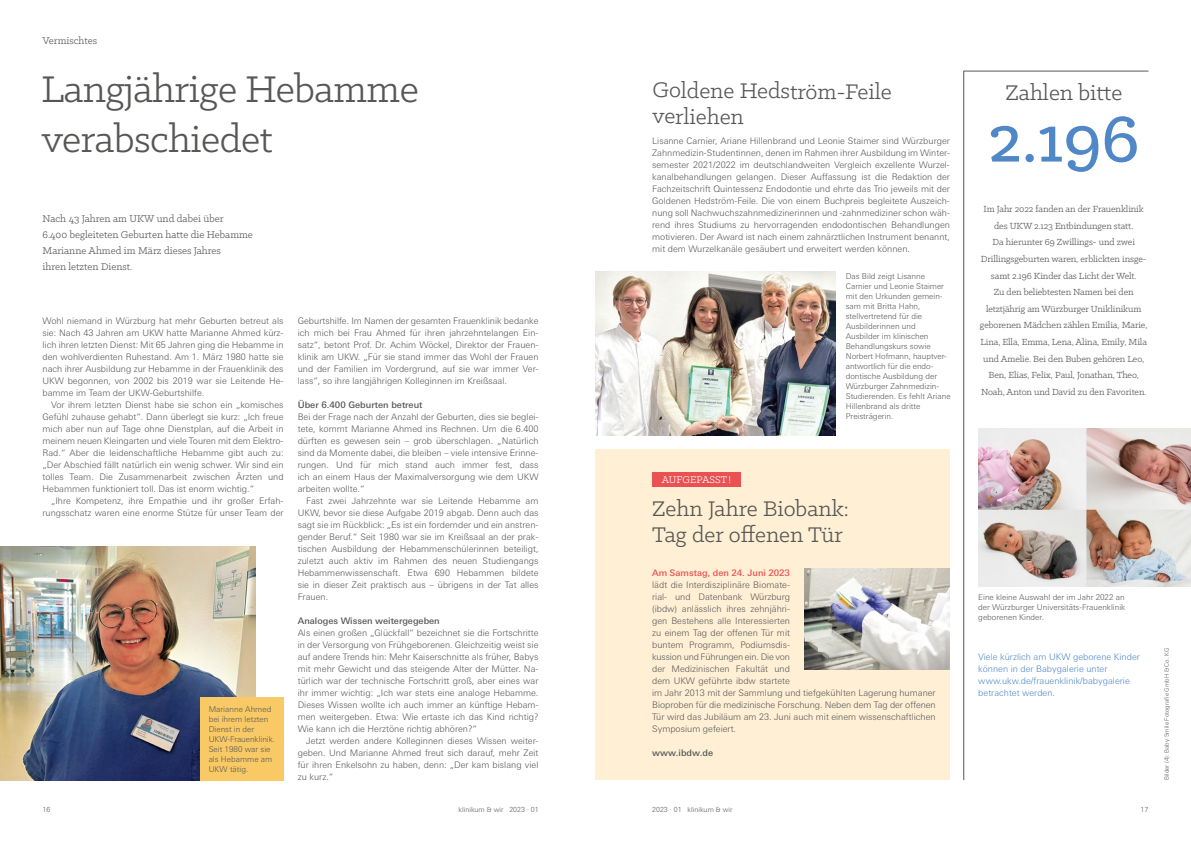
<style>
.page{position:relative;width:1191px;height:842px;background:#fff}
.page>*{position:absolute;margin:0;border:0;box-sizing:border-box;transform-origin:0 0}
.t1{font:500 74px "Klinic Slab";color:#5087c6}
.t2{font:42px/50px "Klinic Slab";letter-spacing:-.01em;color:#575756}
.t3{font:24px/26px "Klinic Slab";letter-spacing:-.01em;color:#575756}
.t4{font:11px/16px "Klinic Slab";color:#575756}
.t5{font:11px "Klinic Slab";color:#fff}
.t6{font:10px/16.6px "Klinic Slab";letter-spacing:-.01em;color:#575756;text-align:center}
.t7{font:300 9px/12px "Univers Next Pro";color:#575756;text-align:justify}
.t8{font:300 9px/12px "Univers Next Pro";color:#5087c6}
.t9{font:500 9px "Univers Next Pro";color:#575756}
.t10{font:500 9px "Univers Next Pro";color:#ea5153}
.t11{font:300 8px/10px "Univers Next Pro";color:#575756}
.t12{font:300 7px "Univers Next Pro";color:#575756}
.t13{font:300 6px "Univers Next Pro";color:#575756}
</style>
<div class="page">
<div style="left:595px;top:449px;width:355px;height:331px;background:#feefd5"></div>
<hr style="left:963px;top:71px;width:185px;height:1px;background:#575756">
<div style="left:652px;top:472px;width:88px;height:15px;background:#ea5153"></div>
<img style="left:804px;top:569px;width:146px;height:101px">
<img style="left:595px;top:271px;width:241px;height:165px">
<img style="left:978px;top:428px;width:213px;height:158px">
<hr style="left:963px;top:71px;width:1px;height:709px;background:#575756">
<img style="left:0;top:546px;width:256px;height:234px">
<div style="left:200px;top:697px;width:83px;height:83px;background:#f8c965"></div>
<p class="t4" style="left:43px;top:32px;width:56px">Vermischtes</p>
<h2 class="t2" style="left:41px;top:63px;width:379px">Langjährige Hebamme verabschiedet</h2>
<p class="t4" style="left:43px;top:211px;width:212px">Nach 43 Jahren am UKW und dabei über<br>6.400 begleiteten Geburten hatte die Hebamme Marianne Ahmed im März dieses Jahres<br>ihren letzten Dienst.</p>
<p class="t7" style="left:43px;top:315px;width:242px">Wohl niemand in Würzburg hat mehr Geburten betreut als sie: Nach 43 Jahren am UKW hatte Marianne Ahmed kürz&shy;lich ihren letzten Dienst: Mit 65 Jahren ging die Hebamme in den wohlverdienten Ruhestand. Am 1. März 1980 hatte sie nach ihrer Ausbildung zur Hebamme in der Frauenklinik des UKW begonnen, von 2002 bis 2019 war sie Leitende He&shy;bamme im Team der UKW-Geburtshilfe.</p>
<p class="t7" style="left:43px;top:399px;width:242px;text-indent:9px">Vor ihrem letzten Dienst habe sie schon ein „komisches Gefühl zuhause gehabt“. Dann überlegt sie kurz: „Ich freue mich aber nun auf Tage ohne Dienstplan, auf die Arbeit in meinem neuen Kleingarten und viele Touren mit dem Elektro-Rad.“ Aber die leidenschaftliche Hebamme gibt auch zu: „Der Abschied fällt natürlich ein wenig schwer. Wir sind ein tolles Team. Die Zusammenarbeit zwischen Ärzten und Hebammen funktioniert toll. Das ist enorm wichtig.“</p>
<p class="t7" style="left:43px;top:495px;width:242px;text-align:right">„Ihre Kompetenz, ihre Empathie und ihr großer Erfah&shy;rungsschatz waren eine enorme Stütze für unser Team der</p>
<p class="t11" style="left:209px;top:704px;width:68px">Marianne Ahmed bei ihrem letzten<br>Dienst in der<br>UKW-Frauenklinik.<br>Seit 1980 war sie als Hebamme am<br>UKW tätig.</p>
<p class="t7" style="left:298px;top:315px;width:242px">Geburtshilfe. Im Namen der gesamten Frauenklinik bedanke ich mich bei Frau Ahmed für ihren jahrzehntelangen Ein&shy;satz“, betont Prof. Dr. Achim Wöckel, Direktor der Frauen&shy;klinik am UKW. „Für sie stand immer das Wohl der Frauen und der Familien im Vordergrund, auf sie war immer Ver&shy;lass“, so ihre langjährigen Kolleginnen im Kreißsaal.</p>
<p class="t9" style="left:298px;top:399px;width:126px">Über 6.400 Geburten betreut</p>
<p class="t7" style="left:298px;top:411px;width:242px">Bei der Frage nach der Anzahl der Geburten, dies sie beglei&shy;tete, kommt Marianne Ahmed ins Rechnen. Um die 6.400 dürften es gewesen sein – grob überschlagen. „Natürlich sind da Momente dabei, die bleiben – viele intensive Erinne&shy;rungen. Und für mich stand auch immer fest, dass ich an einem Haus der Maximalversorgung wie dem UKW arbeiten wollte.“</p>
<p class="t7" style="left:298px;top:495px;width:242px;text-indent:9px">Fast zwei Jahrzehnte war sie Leitende Hebamme am UKW, bevor sie diese Aufgabe 2019 abgab. Denn auch das sagt sie im Rückblick: „Es ist ein fordernder und ein anstren&shy;gender Beruf.“ Seit 1980 war sie im Kreißsaal an der prak&shy;tischen Ausbildung der Hebammenschülerinnen beteiligt, zuletzt auch aktiv im Rahmen des neuen Studiengangs Hebammenwissenschaft. Etwa 690 Hebammen bildete sie in dieser Zeit praktisch aus – übrigens in der Tat alles Frauen.</p>
<p class="t9" style="left:298px;top:615px;width:144px">Analoges Wissen weitergegeben</p>
<p class="t7" style="left:298px;top:627px;width:242px">Als einen großen „Glückfall“ bezeichnet sie die Fortschritte in der Versorgung von Frühgeborenen. Gleichzeitig weist sie auf andere Trends hin: Mehr Kaiserschnitte als früher, Babys mit mehr Gewicht und das steigende Alter der Mütter. Na&shy;türlich war der technische Fortschritt groß, aber eines war ihr immer wichtig: „Ich war stets eine analoge Hebamme.<br>Dieses Wissen wollte ich auch immer an künftige Hebam&shy;men weitergeben. Etwa: Wie ertaste ich das Kind richtig?<br>Wie kann ich die Herztöne richtig abhören?“</p>
<p class="t7" style="left:298px;top:735px;width:242px;text-indent:9px">Jetzt werden andere Kolleginnen dieses Wissen weiter&shy;geben. Und Marianne Ahmed freut sich darauf, mehr Zeit für ihren Enkelsohn zu haben, denn: „Der kam bislang viel zu kurz.“</p>
<h3 class="t3" style="left:652px;top:78px;width:241px;line-height:25.2px">Goldene Hedström-Feile verliehen</h3>
<p class="t7" style="left:652px;top:135px;width:299px">Lisanne Carnier, Ariane Hillenbrand und Leonie Staimer sind Würzburger Zahnmedizin-Studentinnen, denen im Rahmen ihrer Ausbildung im Winter&shy;semester 2021/2022 im deutschlandweiten Vergleich exzellente Wurzel&shy;kanalbehandlungen gelangen. Dieser Auffassung ist die Redaktion der Fachzeitschrift Quintessenz Endodontie und ehrte das Trio jeweils mit der Goldenen Hedström-Feile. Die von einem Buchpreis begleitete Auszeich&shy;nung soll Nachwuchszahnmedizinerinnen und -zahnmediziner schon wäh&shy;rend ihres Studiums zu hervorragenden endodontischen Behandlungen motivieren. Der Award ist nach einem zahnärztlichen Instrument benannt, mit dem Wurzelkanäle gesäubert und erweitert werden können.</p>
<p class="t5" style="left:661px;top:473px;width:71px">AUFGEPASST!</p>
<p class="t11" style="left:845px;top:271px;width:106px">Das Bild zeigt Lisanne<br>Carnier und Leonie Staimer mit den Urkunden gemein&shy;sam mit Britta Hahn, stellvertretend für die<br>Ausbilderinnen und<br>Ausbilder im klinischen<br>Behandlungskurs sowie<br>Norbert Hofmann, hauptver&shy;antwortlich für die endo&shy;dontische Ausbildung der<br>Würzburger Zahnmedizin-<br>Studierenden. Es fehlt Ariane<br>Hillenbrand als dritte<br>Preisträgerin.</p>
<h3 class="t3" style="left:652px;top:495px;width:198px">Zehn Jahre Biobank:<br>Tag der offenen Tür</h3>
<p class="t10" style="left:652px;top:567px;width:139px">Am Samstag, den 24. Juni 2023</p>
<p class="t7" style="left:652px;top:579px;width:285px;text-align:left">lädt die Interdisziplinäre Biomate-<br>rial- und Datenbank Würzburg<br>(ibdw) anlässlich ihres zehnjähri-<br>gen Bestehens alle Interessierten<br>zu einem Tag der offenen Tür mit<br>buntem Programm, Podiumsdis-<br>kussion und Führungen ein. Die von<br>der Medizinischen Fakultät und<br>dem UKW geführte ibdw startete<br>im Jahr 2013 mit der Sammlung und tiefgekühlten Lagerung humaner Bioproben für die medizinische Forschung. Neben dem Tag der offenen Tür wird das Jubiläum am 23. Juni auch mit einem wissenschaftlichen Symposium gefeiert.</p>
<p class="t9" style="left:652px;top:747px;width:63px">www.ibdw.de</p>
<h3 class="t3" style="left:1005px;top:79px;width:118px">Zahlen bitte</h3>
<h1 class="t1" style="left:987px;top:91px;width:153px">2.196</h1>
<p class="t6" style="left:980px;top:200px;width:169px">Im Jahr 2022 fanden an der Frauenklinik des UKW 2.123 Entbindungen statt.<br>Da hierunter 69 Zwillings- und zwei Drillingsgeburten waren, erblickten insge&shy;samt 2.196 Kinder das Licht der Welt.<br>Zu den beliebtesten Namen bei den letztjährig am Würzburger Uniklinikum geborenen Mädchen zählen Emilia, Marie, Lina, Ella, Emma, Lena, Alina, Emily, Mila und Amelie. Bei den Buben gehören Leo, Ben, Elias, Felix, Paul, Jonathan, Theo, Noah, Anton und David zu den Favoriten.</p>
<p class="t11" style="left:978px;top:592px;width:149px;text-align:justify">Eine kleine Auswahl der im Jahr 2022 an der Würzburger Universitäts-Frauenklinik geborenen Kinder.</p>
<p class="t8" style="left:978px;top:651px;width:163px">Viele kürzlich am UKW geborene Kinder können in der Babygalerie unter www.ukw.de/frauenklinik/babygalerie betrachtet werden.</p>
<p class="t12" style="left:43px;top:805px;width:9px">16</p>
<p class="t12" style="left:458px;top:805px;width:82px">klinikum &amp; wir 2023 · 01</p>
<p class="t12" style="left:652px;top:805px;width:82px">2023 · 01 klinikum &amp; wir</p>
<p class="t12" style="left:1140px;top:805px;width:9px">17</p>
<p class="t13" style="left:1163px;top:780px;width:134px;rotate:-90deg">Bilder (4): Baby Smile Fotografie GmbH &amp; Co. KG</p>
</div>
